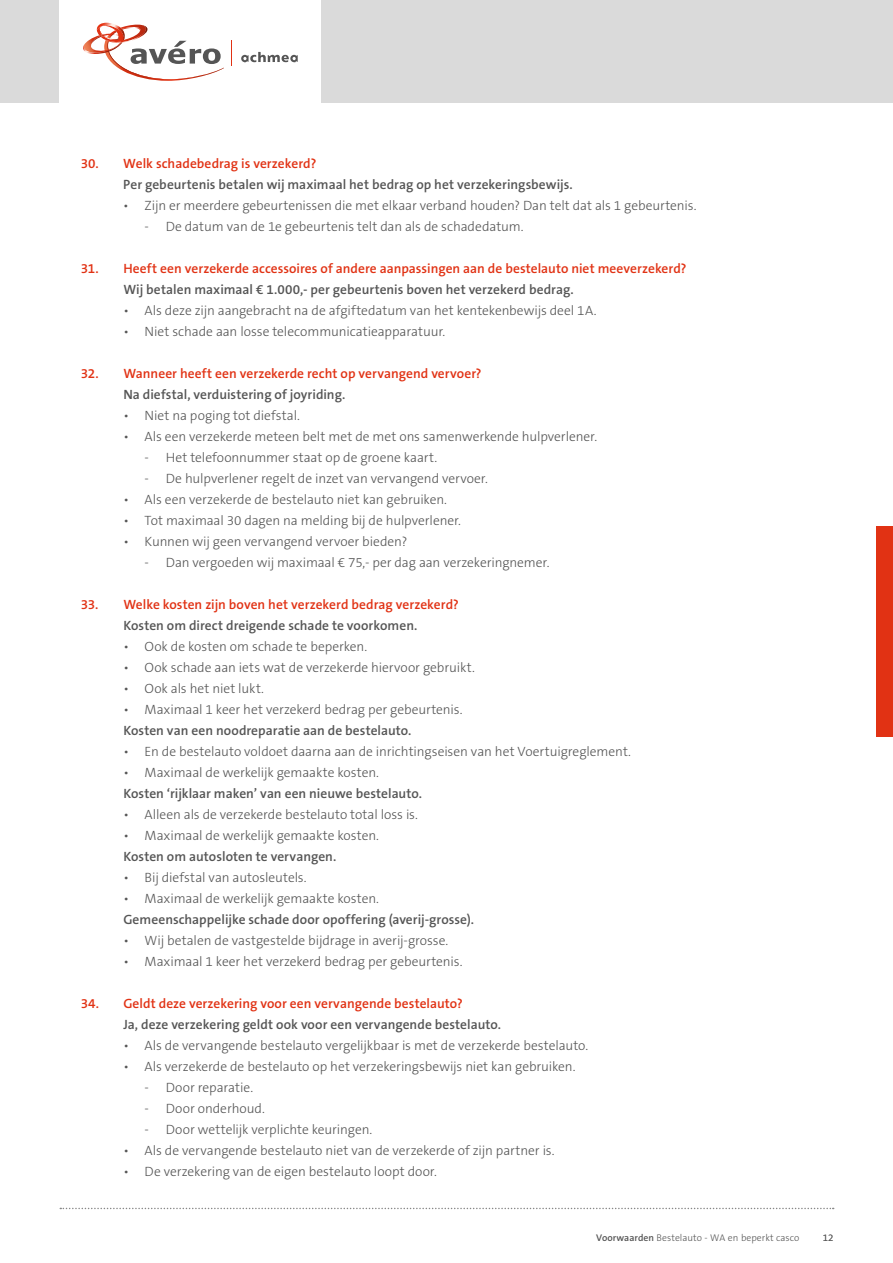
<style>
.page{position:relative;width:893px;height:1263px;background:#fff}
.page>*{position:absolute;margin:0;border:0;box-sizing:border-box;transform-origin:0 0}
.t1{font:300 13.5px "The Sans B3";letter-spacing:-.005em;color:#555}
.t2{font:600 13.5px "The Sans B6";letter-spacing:.005em;color:#555}
.t3{font:600 13.5px "The Sans B6";letter-spacing:.005em;color:#e13214}
.t4{font:300 9.75px "The Sans B3";letter-spacing:.005em;color:#555}
.s1{font-family:"The Sans B6";font-weight:600}
</style>
<div class="page">
<div style="left:0;top:0;width:893px;height:103px;background:#dadada"></div>
<div style="left:60px;top:0;width:261px;height:103px;background:#fff"></div>
<svg style="left:241px;top:52px;width:57px;height:10px"></svg>
<svg style="left:83px;top:22px;width:141px;height:59px"></svg>
<svg style="left:231px;top:41px;width:1px;height:25px"></svg>
<svg style="left:60px;top:1208px;width:774px;height:1px"></svg>
<div style="left:876px;top:526px;width:17px;height:211px;background:#e13214"></div>
<p class="t3" style="left:81px;top:156px;width:237px">30. Welk schadebedrag is verzekerd?</p>
<p class="t2" style="left:123px;top:177px;width:451px">Per gebeurtenis betalen wij maximaal het bedrag op het verzekeringsbewijs.</p>
<p class="t1" style="left:123px;top:199px;width:575px">• Zijn er meerdere gebeurtenissen die met elkaar verband houden? Dan telt dat als 1 gebeurtenis.</p>
<p class="t1" style="left:145px;top:220px;width:381px">- De datum van de 1e gebeurtenis telt dan als de schadedatum.</p>
<p class="t3" style="left:81px;top:261px;width:607px">31. Heeft een verzekerde accessoires of andere aanpassingen aan de bestelauto niet meeverzekerd?</p>
<p class="t2" style="left:123px;top:282px;width:452px">Wij betalen maximaal € 1.000,- per gebeurtenis boven het verzekerd bedrag.</p>
<p class="t1" style="left:123px;top:304px;width:475px">• Als deze zijn aangebracht na de afgiftedatum van het kentekenbewijs deel 1A.</p>
<p class="t1" style="left:123px;top:325px;width:323px">• Niet schade aan losse telecommunicatieapparatuur.</p>
<p class="t3" style="left:81px;top:366px;width:402px">32. Wanneer heeft een verzekerde recht op vervangend vervoer?</p>
<p class="t2" style="left:123px;top:387px;width:223px">Na diefstal, verduistering of joyriding.</p>
<p class="t1" style="left:123px;top:409px;width:178px">• Niet na poging tot diefstal.</p>
<p class="t1" style="left:123px;top:430px;width:475px">• Als een verzekerde meteen belt met de met ons samenwerkende hulpverlener.</p>
<p class="t1" style="left:145px;top:451px;width:294px">- Het telefoonnummer staat op de groene kaart.</p>
<p class="t1" style="left:145px;top:472px;width:345px">- De hulpverlener regelt de inzet van vervangend vervoer.</p>
<p class="t1" style="left:123px;top:493px;width:325px">• Als een verzekerde de bestelauto niet kan gebruiken.</p>
<p class="t1" style="left:123px;top:514px;width:339px">• Tot maximaal 30 dagen na melding bij de hulpverlener.</p>
<p class="t1" style="left:123px;top:535px;width:285px">• Kunnen wij geen vervangend vervoer bieden?</p>
<p class="t1" style="left:145px;top:556px;width:406px">- Dan vergoeden wij maximaal € 75,- per dag aan verzekeringnemer.</p>
<p class="t3" style="left:81px;top:597px;width:380px">33. Welke kosten zijn boven het verzekerd bedrag verzekerd?</p>
<p class="t2" style="left:123px;top:618px;width:296px">Kosten om direct dreigende schade te voorkomen.</p>
<p class="t1" style="left:123px;top:640px;width:245px">• Ook de kosten om schade te beperken.</p>
<p class="t1" style="left:123px;top:661px;width:353px">• Ook schade aan iets wat de verzekerde hiervoor gebruikt.</p>
<p class="t1" style="left:123px;top:682px;width:142px">• Ook als het niet lukt.</p>
<p class="t1" style="left:123px;top:703px;width:341px">• Maximaal 1 keer het verzekerd bedrag per gebeurtenis.</p>
<p class="t2" style="left:123px;top:724px;width:290px">Kosten van een noodreparatie aan de bestelauto.</p>
<p class="t1" style="left:123px;top:745px;width:509px">• En de bestelauto voldoet daarna aan de inrichtingseisen van het Voertuigreglement.</p>
<p class="t1" style="left:123px;top:766px;width:257px">• Maximaal de werkelijk gemaakte kosten.</p>
<p class="t2" style="left:123px;top:787px;width:300px">Kosten ‘rijklaar maken’ van een nieuwe bestelauto.</p>
<p class="t1" style="left:123px;top:808px;width:296px">• Alleen als de verzekerde bestelauto total loss is.</p>
<p class="t1" style="left:123px;top:829px;width:257px">• Maximaal de werkelijk gemaakte kosten.</p>
<p class="t2" style="left:123px;top:850px;width:214px">Kosten om autosloten te vervangen.</p>
<p class="t1" style="left:123px;top:871px;width:185px">• Bij diefstal van autosleutels.</p>
<p class="t1" style="left:123px;top:892px;width:257px">• Maximaal de werkelijk gemaakte kosten.</p>
<p class="t2" style="left:123px;top:913px;width:352px">Gemeenschappelijke schade door opoffering (averij-grosse).</p>
<p class="t1" style="left:123px;top:934px;width:327px">• Wij betalen de vastgestelde bijdrage in averij-grosse.</p>
<p class="t1" style="left:123px;top:955px;width:341px">• Maximaal 1 keer het verzekerd bedrag per gebeurtenis.</p>
<p class="t3" style="left:81px;top:997px;width:384px">34. Geldt deze verzekering voor een vervangende bestelauto?</p>
<p class="t2" style="left:123px;top:1018px;width:379px">Ja, deze verzekering geldt ook voor een vervangende bestelauto.</p>
<p class="t1" style="left:123px;top:1039px;width:466px">• Als de vervangende bestelauto vergelijkbaar is met de verzekerde bestelauto.</p>
<p class="t1" style="left:123px;top:1060px;width:454px">• Als verzekerde de bestelauto op het verzekeringsbewijs niet kan gebruiken.</p>
<p class="t1" style="left:145px;top:1081px;width:110px">- Door reparatie.</p>
<p class="t1" style="left:145px;top:1102px;width:122px">- Door onderhoud.</p>
<p class="t1" style="left:145px;top:1123px;width:229px">- Door wettelijk verplichte keuringen.</p>
<p class="t1" style="left:123px;top:1144px;width:433px">• Als de vervangende bestelauto niet van de verzekerde of zijn partner is.</p>
<p class="t1" style="left:123px;top:1165px;width:315px">• De verzekering van de eigen bestelauto loopt door.</p>
<p class="t4" style="left:596px;top:1233px;width:205px"><span class="s1">Voorwaarden</span> Bestelauto - WA en beperkt casco</p>
<p class="t4" style="left:823px;top:1233px;width:12px">12</p>
</div>
